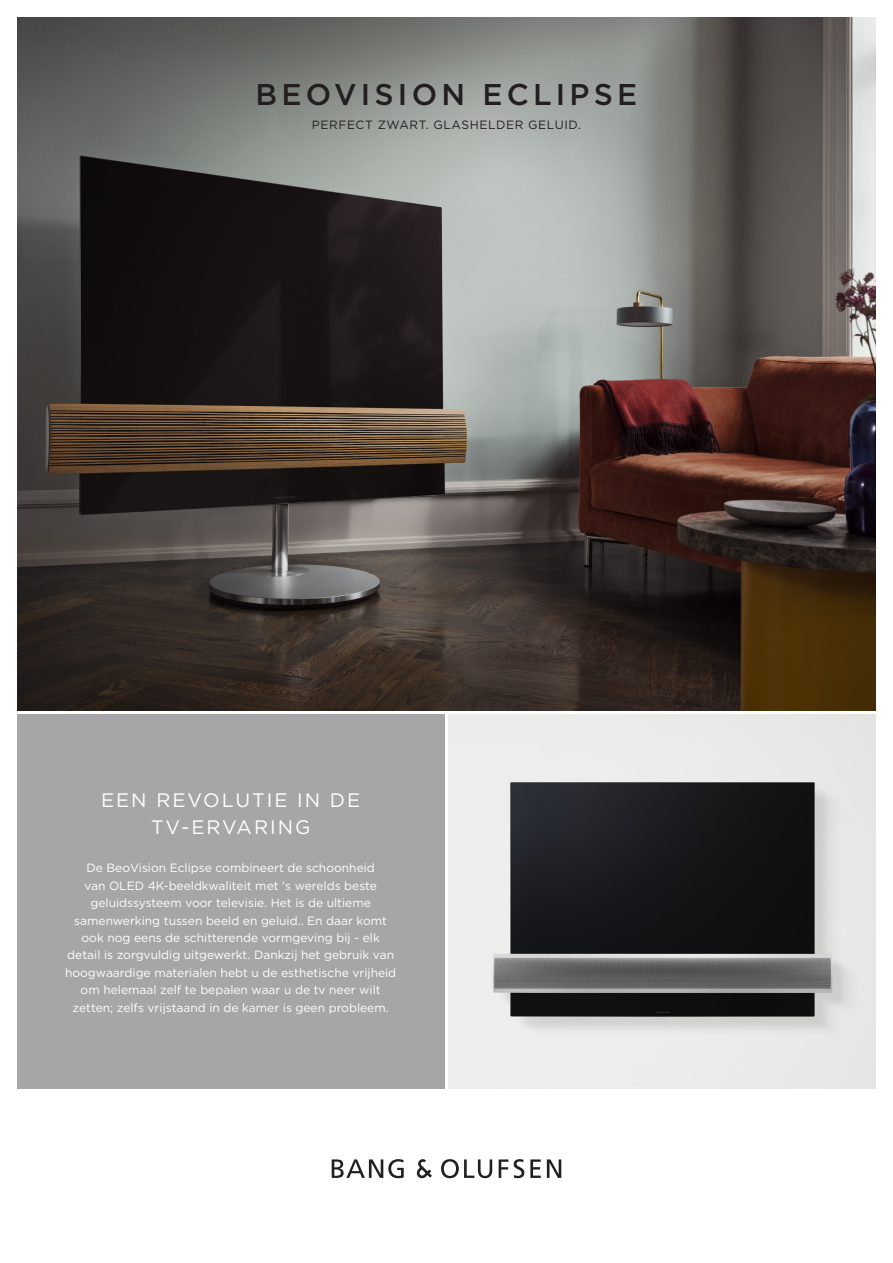
<style>
.page{position:relative;width:893px;height:1263px;background:#fff}
.page>*{position:absolute;margin:0;border:0;box-sizing:border-box;transform-origin:0 0}
.FRONT___PRODUCT_20_2{font:500 30px "Gotham";letter-spacing:.14em;color:#231f20}
.FRONT___HEADLINE_NEG{font:19.5px/27px "Gotham";letter-spacing:.1em;color:#fff;text-align:center}
.FRONT___Bodytext_neg{font:12px/17.4px "Gotham";color:#fff;text-align:center}
.FRONT___Product_text{font:12px "Gotham";letter-spacing:.05em;color:#231f20}
</style>
<div class="page">
<img style="left:449px;top:714px;width:427px;height:375px">
<img style="left:17px;top:17px;width:859px;height:693px">
<div style="left:17px;top:714px;width:427px;height:375px;background:#a7a5a8"></div>
<svg style="left:332px;top:1159px;width:72px;height:19px"></svg>
<svg style="left:441px;top:1159px;width:51px;height:19px"></svg>
<svg style="left:499px;top:1159px;width:9px;height:19px"></svg>
<svg style="left:514px;top:1159px;width:10px;height:19px"></svg>
<svg style="left:530px;top:1159px;width:11px;height:19px"></svg>
<svg style="left:547px;top:1159px;width:14px;height:19px"></svg>
<svg style="left:416px;top:1159px;width:16px;height:19px"></svg>
<p class="FRONT___PRODUCT_20_2" style="left:256px;top:75px;width:383px">BEOVISION ECLIPSE</p>
<p class="FRONT___Product_text" style="left:312px;top:117px;width:270px">PERFECT ZWART. GLASHELDER GELUID.</p>
<p class="FRONT___HEADLINE_NEG" style="left:101px;top:786px;width:260px">EEN REVOLUTIE IN DE<br>TV-ERVARING</p>
<p class="FRONT___Bodytext_neg" style="left:65px;top:859px;width:333px">De BeoVision Eclipse combineert de schoonheid<br>van OLED 4K-beeldkwaliteit met 's werelds beste geluidssysteem voor televisie. Het is de ultieme samenwerking tussen beeld en geluid.. En daar komt ook nog eens de schitterende vormgeving bij - elk detail is zorgvuldig uitgewerkt. Dankzij het gebruik van hoogwaardige materialen hebt u de esthetische vrijheid om helemaal zelf te bepalen waar u de tv neer wilt zetten; zelfs vrijstaand in de kamer is geen probleem.</p>
</div>
